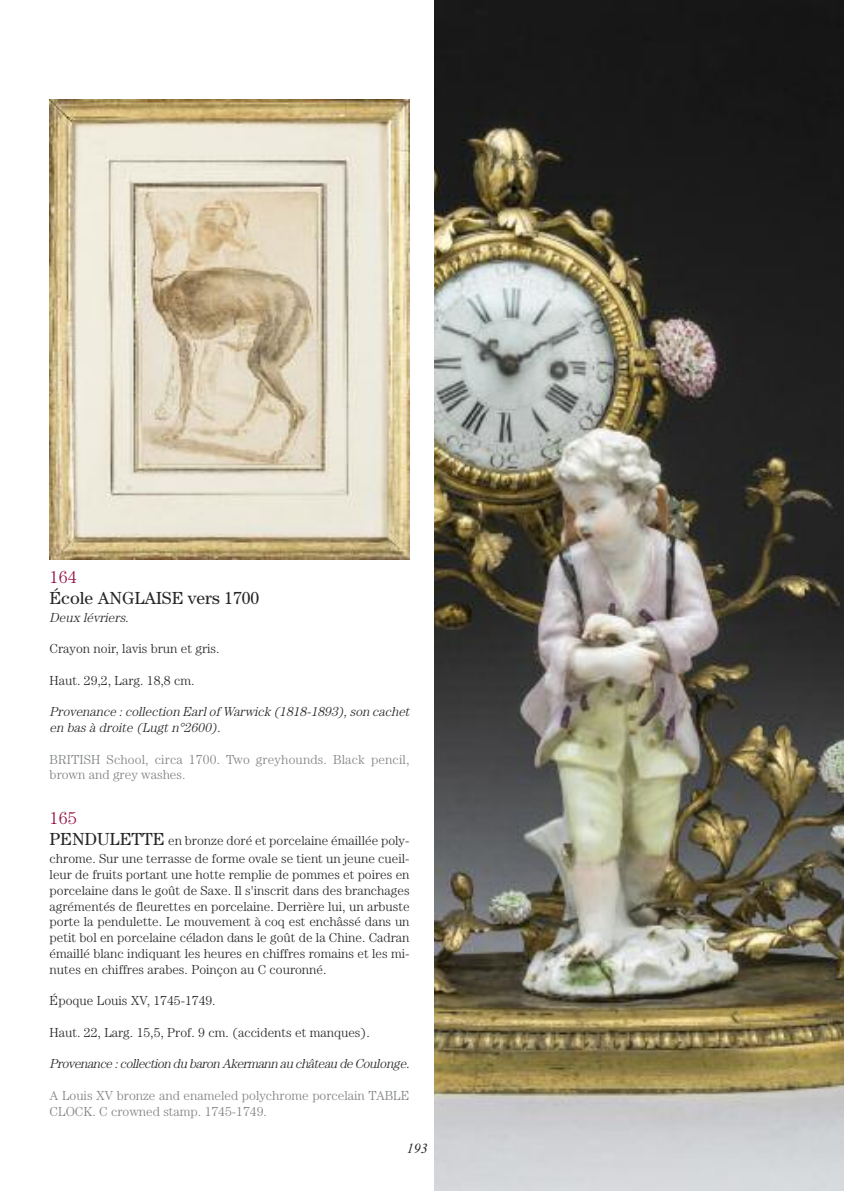
<style>
.page{position:relative;width:844px;height:1191px;background:#fff}
.page>*{position:absolute;margin:0;border:0;box-sizing:border-box;transform-origin:0 0}
.t1{font:17.5px "Century";color:#272627}
.t2{font:300 17.5px "Century";color:#950f44}
.t3{font:italic 14px "Times New Roman";color:#272627}
.t4{font:300 13.12px/15.8px "Century";color:#272627}
.t5{font:italic 300 13.12px/15.8px "Century";color:#272627}
.t6{font:300 13.12px/15.8px "Century";color:#7f8184}
.s1{font-weight:400;font-size:17.5px}
</style>
<div class="page">
<img style="left:434px;top:0;width:409px;height:1191px">
<img style="left:50px;top:99px;width:359px;height:460px">
<h1 class="t2" style="left:50px;top:570px;width:29px">164</h1>
<h1 class="t1" style="left:50px;top:591px;width:211px">École ANGLAISE vers 1700</h1>
<p class="t5" style="left:50px;top:610px;width:83px">Deux lévriers.</p>
<p class="t4" style="left:50px;top:642px;width:171px">Crayon noir, lavis brun et gris.</p>
<p class="t4" style="left:50px;top:673px;width:146px">Haut. 29,2, Larg. 18,8 cm.</p>
<p class="t5" style="left:50px;top:705px;width:364px">Provenance : collection Earl of Warwick (1818-1893), son cachet en bas à droite (Lugt n°2600).</p>
<p class="t6" style="left:50px;top:752px;width:361px">BRITISH School, circa 1700. Two greyhounds. Black pencil, brown and grey washes.</p>
<h1 class="t2" style="left:50px;top:812px;width:29px">165</h1>
<p class="t4" style="left:50px;top:833px;width:361px;line-height:18px"><span class="s1">PENDULETTE</span> en bronze doré et porcelaine émaillée poly&shy;chrome. Sur une terrasse de forme ovale se tient un jeune cueil-</p>
<p class="t4" style="left:50px;top:868px;width:361px;text-align:justify">leur de fruits portant une hotte remplie de pommes et poires en porcelaine dans le goût de Saxe. Il s'inscrit dans des branchages agrémentés de fleurettes en porcelaine. Derrière lui, un arbuste porte la pendulette. Le mouvement à coq est enchâssé dans un petit bol en porcelaine céladon dans le goût de la Chine. Cadran émaillé blanc indiquant les heures en chiffres romains et les mi&shy;nutes en chiffres arabes. Poinçon au C couronné.</p>
<p class="t4" style="left:50px;top:994px;width:167px">Époque Louis XV, 1745-1749.</p>
<p class="t4" style="left:50px;top:1025px;width:321px">Haut. 22, Larg. 15,5, Prof. 9 cm. (accidents et manques).</p>
<p class="t5" style="left:50px;top:1057px;width:364px">Provenance : collection du baron Akermann au château de Coulong e.</p>
<p class="t6" style="left:50px;top:1088px;width:361px">A Louis XV bronze and enameled polychrome porcelain TABLE<br>CLOCK. C crowned stamp. 1745-1749.</p>
<p class="t3" style="left:407px;top:1139px;width:22px">193</p>
</div>
